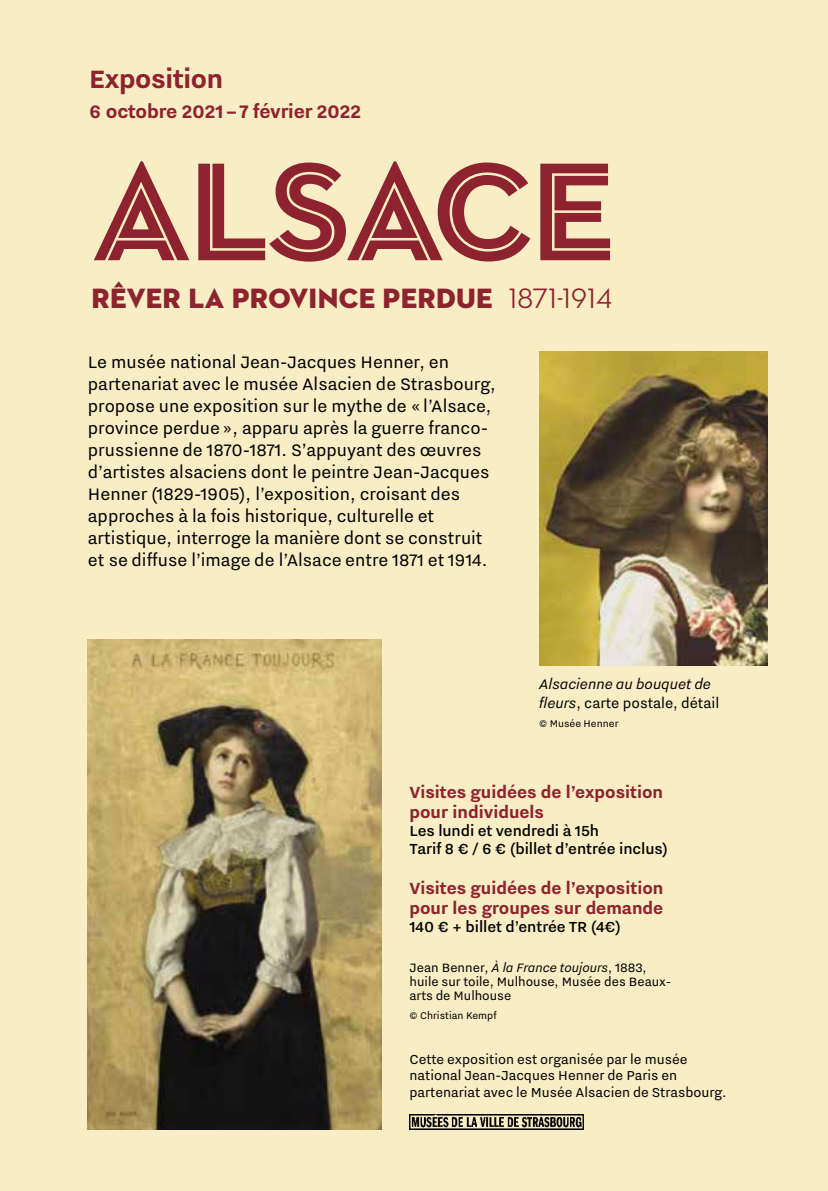
<style>
.page{position:relative;width:828px;height:1191px;background:#f9edc5}
.page>*{position:absolute;margin:0;border:0;box-sizing:border-box;transform-origin:0 0}
.t1{font:142px "Neutraface 2 Display Inline";color:#8d232e}
.t2{font:700 31px "Nitti Grotesk";letter-spacing:-.01em;color:#8d232e}
.t3{font:500 28.6px "Neutraface 2 Display";letter-spacing:.01em;color:#8d232e}
.t4{font:28.4px "Neutraface 2 Display Titling";letter-spacing:.01em;color:#8d232e}
.t5{font:700 22.4px "Nitti Grotesk";letter-spacing:-.01em;color:#8d232e}
.t6{font:20.4px/22px "Nitti Grotesk";color:#000}
.t7{font:700 20px/20px "Nitti Grotesk";color:#8d232e}
.t8{font:500 18px/18px "Nitti Grotesk";letter-spacing:-.005em;color:#000}
.t9{font:italic 17px/18.4px "Nitti Grotesk";color:#000}
.t10{font:16px/16.4px "Nitti Grotesk";color:#000}
.t11{font:15px/14px "Nitti Grotesk";color:#000}
.t12{font:12px "Nitti Grotesk";color:#000}
.s1{font-style:normal}
.s2{font-style:italic}
</style>
<div class="page">
<img style="left:539px;top:352px;width:228px;height:313px">
<img style="left:88px;top:640px;width:293px;height:489px">
<img style="left:409px;top:1114px;width:174px;height:15px">
<h2 class="t2" style="left:89px;top:61px;width:135px">Exposition</h2>
<p class="t5" style="left:89px;top:99px;width:273px">6 octobre 2021–7 février 2022</p>
<h1 class="t1" style="left:93px;top:126px;width:522px">ALSACE</h1>
<h3 class="t3" style="left:509px;top:283px;width:104px">1871-1914</h3>
<h3 class="t4" style="left:91px;top:281px;width:403px">RÊVER LA PROVINCE PERDUE</h3>
<p class="t6" style="left:88px;top:350px;width:409px">Le musée national Jean-Jacques Henner, en partenariat avec le musée Alsacien de Strasbourg, propose une exposition sur le mythe de « l’Alsace, province perdue», apparu après la guerre franco&shy;prussienne de 1870-1871. S’appuyant des œuvres d’artistes alsaciens dont le peintre Jean-Jacques Henner (1829-1905), l’exposition, croisant des approches à la fois historique, culturelle et artistique, interroge la manière dont se construit et se diffuse l’image de l’Alsace entre 1871 et 1914.</p>
<p class="t9" style="left:539px;top:675px;width:181px">Alsacienne au bouquet de fleurs<span class="s1">, carte postale, détail</span></p>
<p class="t12" style="left:539px;top:716px;width:81px">© Musée Henner</p>
<p class="t7" style="left:409px;top:782px;width:255px">Visites guidées de l’exposition pour individuels</p>
<p class="t8" style="left:409px;top:821px;width:260px">Les lundi et vendredi à 15h<br>Tarif 8 € / 6 € (billet d’entrée inclus)</p>
<p class="t7" style="left:409px;top:878px;width:255px">Visites guidées de l’exposition pour les groupes sur demande</p>
<p class="t8" style="left:409px;top:917px;width:213px">140 € + billet d’entrée TR (4€)</p>
<p class="t11" style="left:409px;top:960px;width:263px">Jean Benner, <span class="s2">À la France toujours</span>, 1883, huile sur toile, Mulhouse, Musée des Beaux&shy;arts de Mulhouse</p>
<p class="t12" style="left:409px;top:1008px;width:89px">© Christian Kempf</p>
<p class="t10" style="left:409px;top:1050px;width:318px">Cette exposition est organisée par le musée national Jean-Jacques Henner de Paris en partenariat avec le Musée Alsacien de Strasbourg.</p>
</div>
